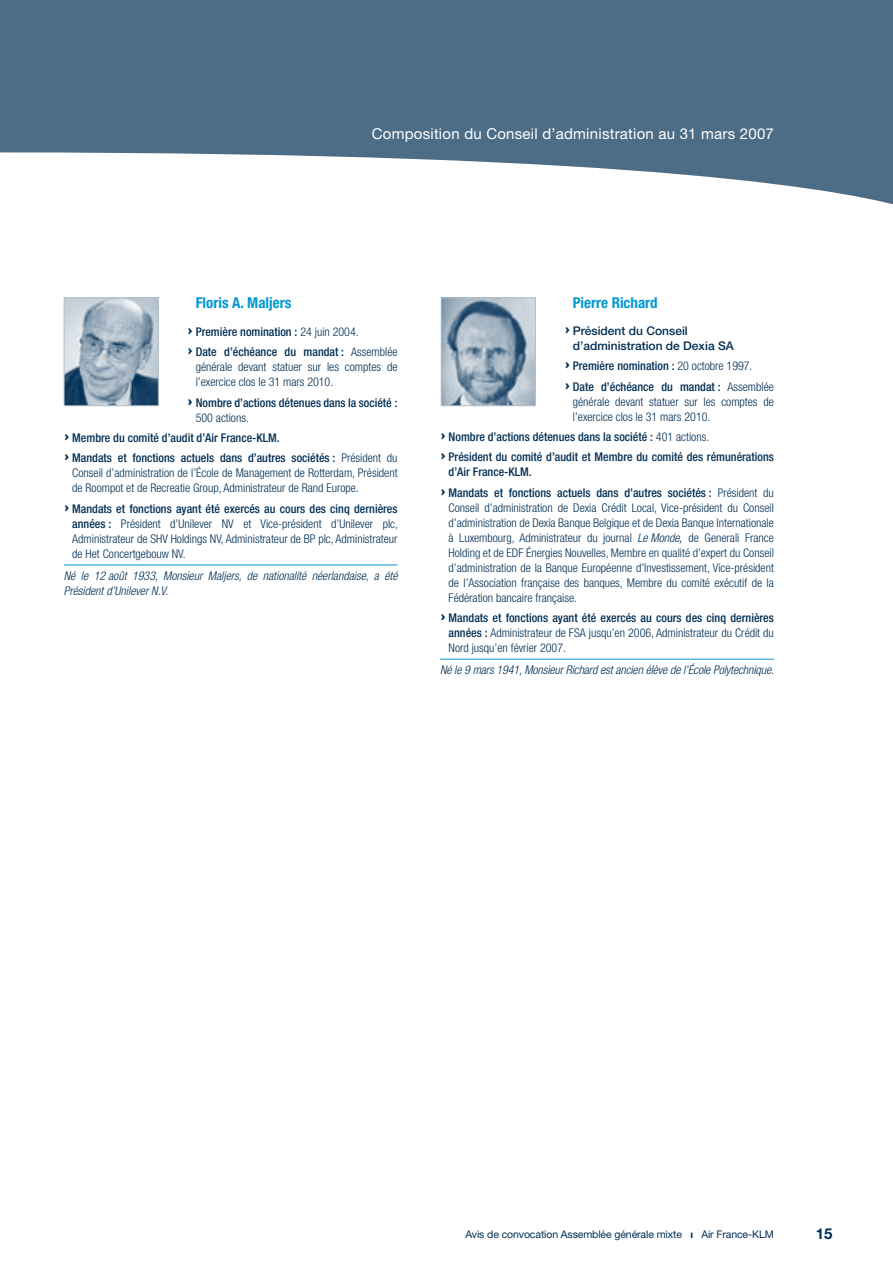
<style>
.page{position:relative;width:893px;height:1263px;background:#fff}
.page>*{position:absolute;margin:0;border:0;box-sizing:border-box;transform-origin:0 0}
.t1{font:15px "Helvetica Neue LT Std";letter-spacing:.015em;color:#fff}
.t2{font:700 condensed 15px "Helvetica Neue LT Std";color:#0098d4}
.t3{font:700 15px "Helvetica Neue LT Std";color:#002e54}
.t4{font:300 condensed 12px/15px "Helvetica Neue LT Std";color:#002e54}
.t5{font:500 condensed 12px/20.2px "Helvetica Neue LT Std";color:#002e54}
.t6{font:italic 300 condensed 12px/15px "Helvetica Neue LT Std";color:#002e54}
.t7{font:500 12px/15px "Helvetica Neue LT Std";color:#002e54}
.t8{font:10.5px "Helvetica Neue LT Std";letter-spacing:-.01em;color:#002e54}
.s1{font-family:"Mini Pics Directional AA";font-weight:400;font-stretch:normal}
.s2{font-weight:300}
.s3{font-weight:500}
.s4{font-family:"Mini Pics Directional AA";font-weight:400}
.s5{font-style:italic}
.s6{font-style:italic;font-stretch:normal}
.s7{font-weight:700}
</style>
<div class="page">
<svg style="left:0;top:0;width:893px;height:205px;fill:#4d6d87"></svg>
<hr style="left:64px;top:564px;width:334px;height:1px;background:#0098d4">
<hr style="left:440px;top:659px;width:334px;height:1px;background:#0098d4">
<img style="left:443px;top:300px;width:91px;height:104px">
<div style="left:441px;top:298px;width:95px;height:108px;border:1px solid #b3c0cc"></div>
<img style="left:66px;top:300px;width:91px;height:104px">
<div style="left:64px;top:298px;width:95px;height:108px;border:1px solid #b3c0cc"></div>
<p class="t1" style="left:372px;top:124px;width:404px">Composition du Conseil d’administration au 31 mars 2007</p>
<p class="t2" style="left:196px;top:294px;width:97px">Floris A. Maljers</p>
<p class="t5" style="left:187px;top:322px;width:212px"><span class="s1">^</span> Première nomination : <span class="s2">24 juin 2004.<br></span><span class="s1">^</span> Date d’échéance du mandat : <span class="s2">Assemblée</span></p>
<p class="t4" style="left:196px;top:360px;width:203px">générale devant statuer sur les comptes de l’exercice clos le 31 mars 2010.</p>
<p class="t5" style="left:196px;top:395px;width:203px;line-height:15px;text-indent:-9px"><span class="s1">^</span> Nombre d’actions détenues dans la société :<br><span class="s2">500 actions.</span></p>
<p class="t5" style="left:64px;top:428px;width:335px"><span class="s1">^</span> Membre du comité d’audit d’Air France-KLM.<br><span class="s1">^</span> Mandats et fonctions actuels dans d’autres sociétés : <span class="s2">Président du</span></p>
<p class="t4" style="left:72px;top:466px;width:327px">Conseil d’administration de l’École de Management de Rotterdam, Président de Roompot et de Recreatie Group, Administrateur de Rand Europe.</p>
<p class="t4" style="left:72px;top:501px;width:327px;text-align:justify;text-indent:-9px"><span class="s1">^</span> <span class="s3">Mandats et fonctions ayant été exercés au cours des cinq dernières années :</span> Président d’Unilever NV et Vice-président d’Unilever plc, Administrateur de SHV Holdings NV, Administrateur de BP plc, Administrateur de Het Concertgebouw NV.</p>
<p class="t6" style="left:64px;top:569px;width:335px">Né le 12 août 1933, Monsieur Maljers, de nationalité néerlandaise, a été<br>Président d’Unilever N.V.</p>
<p class="t2" style="left:573px;top:294px;width:86px">Pierre Richard</p>
<p class="t7" style="left:573px;top:323px;width:162px;text-indent:-9px"><span class="s4">^</span> Président du Conseil d’administration de Dexia SA</p>
<p class="t5" style="left:564px;top:356px;width:211px"><span class="s1">^</span> Première nomination : <span class="s2">20 octobre 1997.<br></span><span class="s1">^</span> Date d’échéance du mandat : <span class="s2">Assemblée</span></p>
<p class="t4" style="left:573px;top:394px;width:203px">générale devant statuer sur les comptes de l’exercice clos le 31 mars 2010.</p>
<p class="t5" style="left:440px;top:426px;width:335px"><span class="s1">^</span> Nombre d’actions détenues dans la société : <span class="s2">401 actions.<br></span><span class="s1">^</span> Président du comité d’audit et Membre du comité des rémunérations</p>
<p class="t5" style="left:440px;top:462px;width:335px;text-indent:9px">d’Air France-KLM.<br><span class="s1">^</span> Mandats et fonctions actuels dans d’autres sociétés : <span class="s2">Président du</span></p>
<p class="t4" style="left:449px;top:500px;width:327px;text-align:justify">Conseil d’administration de Dexia Crédit Local, Vice-président du Conseil d’administration de Dexia Banque Belgique et de Dexia Banque Internationale à Luxembourg, Administrateur du journal <span class="s5">Le Monde</span><span class="s6">,</span> de Generali France Holding et de EDF Énergies Nouvelles, Membre en qualité d’expert du Conseil d’administration de la Banque Européenne d’Investissement, Vice-président de l’Association française des banques, Membre du comité exécutif de la Fédération bancaire française.</p>
<p class="t4" style="left:449px;top:610px;width:327px;text-align:justify;text-indent:-9px"><span class="s1">^</span> <span class="s3">Mandats et fonctions ayant été exercés au cours des cinq dernières années :</span> Administrateur de FSA jusqu’en 2006, Administrateur du Crédit du Nord jusqu’en février 2007.</p>
<p class="t6" style="left:440px;top:663px;width:335px">Né le 9 mars 1941, Monsieur Richard est ancien élève de l’École Polytechnique.</p>
<p class="t8" style="left:465px;top:1228px;width:310px">Avis de convocation Assemblée générale mixte <span class="s7">ı</span> Air France-KLM</p>
<p class="t3" style="left:816px;top:1224px;width:18px">15</p>
</div>
